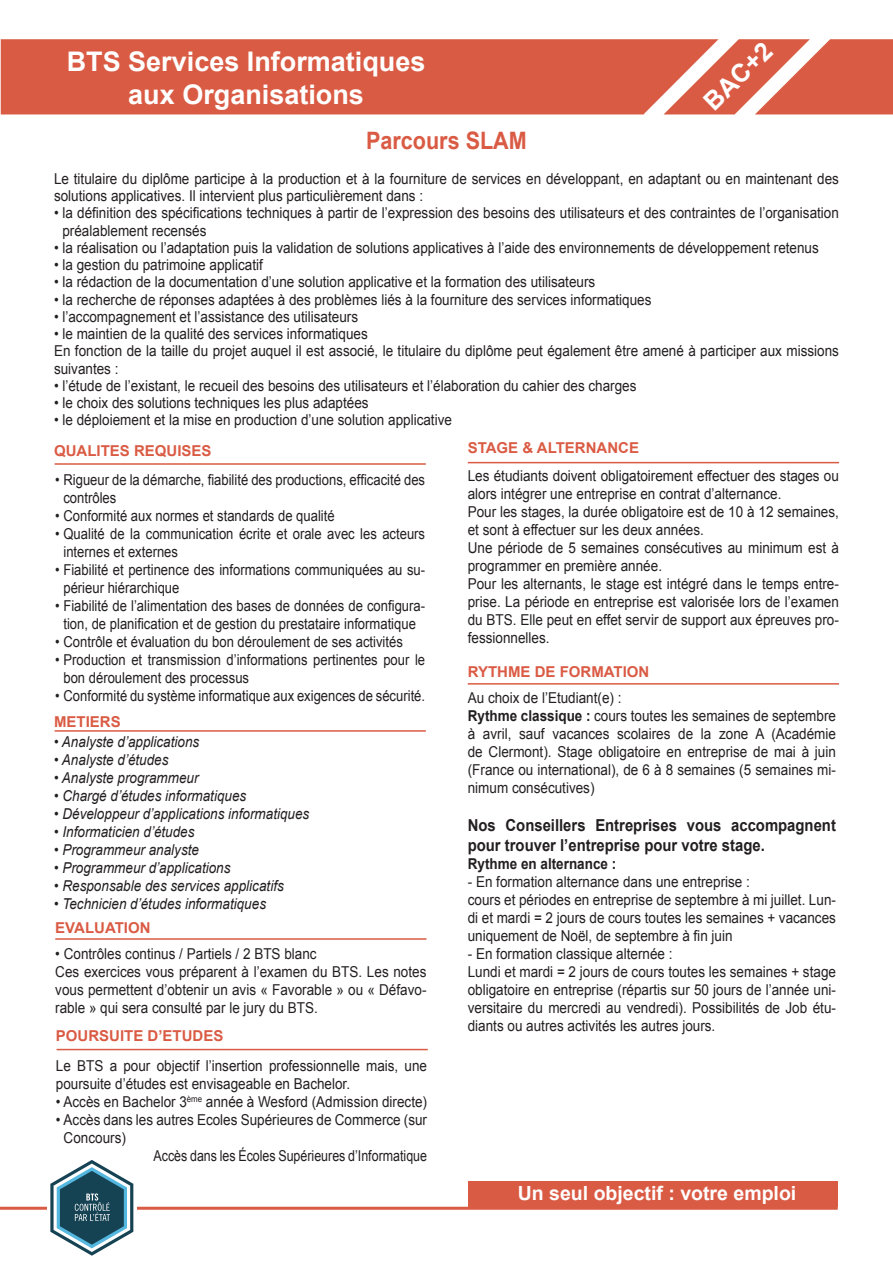
<style>
.page{position:relative;width:893px;height:1263px;background:#fff}
.page>*{position:absolute;margin:0;border:0;box-sizing:border-box;transform-origin:0 0}
.t1{font:700 27px/32.4px "Arial";color:#fff;text-align:center}
.t2{font:700 25.5px "Arial";color:#fff}
.t3{font:700 24px "Arial";color:#da5b44;scale:.9 1}
.t4{font:700 19.5px "Arial";color:#fff}
.t5{font:700 16.5px/19.8px "Arial";color:#231f20;scale:.9 1}
.t6{font:15px/18px "Arial";color:#231f20;scale:.9 1}
.t7{font:15px/18px "Arial";color:#231f20;scale:.87 1}
.t8{font:italic 15px "Arial";color:#231f20;scale:.9 1}
.t9{font:700 15px "Arial";color:#da5b44}
.t10{font:15px "Arial";color:#231f20;scale:.83 1}
.t11{font:700 15px "Arial";color:#231f20;scale:.9 1}
.s1{font-weight:700}
</style>
<div class="page">
<div style="left:468px;top:1181px;width:370px;height:26px;background:#da5b44"></div>
<hr style="left:55px;top:730px;width:371px;height:2px;background:#da5b44">
<hr style="left:55px;top:463px;width:371px;height:2px;background:#da5b44">
<hr style="left:0;top:1207px;width:838px;height:3px;background:#da5b44">
<hr style="left:57px;top:1049px;width:371px;height:1px;background:#da5b44">
<hr style="left:468px;top:462px;width:371px;height:1px;background:#da5b44">
<div style="left:47px;top:1160px;width:90px;height:96px;background:#fff"></div>
<svg style="left:50px;top:1160px;width:83px;height:96px"></svg>
<hr style="left:55px;top:938px;width:371px;height:2px;background:#da5b44">
<div style="left:1px;top:39px;width:892px;height:75px;background:#da5b44"></div>
<hr style="left:468px;top:683px;width:371px;height:2px;background:#da5b44">
<p class="t1" style="left:67px;top:47px;width:360px">BTS Services Informatiques aux Organisations</p>
<p class="t2" style="left:696px;top:93px;width:86px;rotate:-44deg">BAC+2</p>
<p class="t3" style="left:366px;top:125px;width:180px">Parcours SLAM</p>
<p class="t6" style="left:54px;top:170px;width:874px;line-height:17.2px">Le titulaire du diplôme participe à la production et à la fourniture de services en développant, en adaptant ou en maintenant des solutions applicatives. Il intervient plus particulièrement dans :</p>
<p class="t6" style="left:62px;top:205px;width:864px;line-height:17.2px;text-indent:-8px">• la définition des spécifications techniques à partir de l’expression des besoins des utilisateurs et des contraintes de l’organisation préalablement recensés</p>
<p class="t6" style="left:54px;top:239px;width:851px">• la réalisation ou l’adaptation puis la validation de solutions applicatives à l’aide des environnements de développement retenus</p>
<p class="t6" style="left:54px;top:256px;width:234px">• la gestion du patrimoine applicatif</p>
<p class="t6" style="left:54px;top:273px;width:603px">• la rédaction de la documentation d’une solution applicative et la formation des utilisateurs</p>
<p class="t6" style="left:54px;top:290px;width:665px">• la recherche de réponses adaptées à des problèmes liés à la fourniture des services informatiques</p>
<p class="t6" style="left:54px;top:308px;width:339px">• l’accompagnement et l’assistance des utilisateurs</p>
<p class="t6" style="left:54px;top:325px;width:350px">• le maintien de la qualité des services informatiques</p>
<p class="t6" style="left:54px;top:343px;width:874px;line-height:17.2px">En fonction de la taille du projet auquel il est associé, le titulaire du diplôme peut également être amené à participer aux missions suivantes :</p>
<p class="t6" style="left:54px;top:377px;width:649px">• l’étude de l’existant, le recueil des besoins des utilisateurs et l’élaboration du cahier des charges</p>
<p class="t6" style="left:54px;top:394px;width:351px">• le choix des solutions techniques les plus adaptées</p>
<p class="t6" style="left:54px;top:411px;width:444px">• le déploiement et la mise en production d’une solution applicative</p>
<p class="t9" style="left:54px;top:441px;width:159px">QUALITES REQUISES</p>
<p class="t7" style="left:63px;top:471px;width:417px;text-indent:-8px">• Rigueur de la démarche, fiabilité des productions, efficacité des contrôles</p>
<p class="t7" style="left:55px;top:507px;width:323px">• Conformité aux normes et standards de qualité</p>
<p class="t7" style="left:63px;top:525px;width:417px;text-indent:-8px">• Qualité de la communication écrite et orale avec les acteurs internes et externes</p>
<p class="t7" style="left:63px;top:561px;width:417px;text-indent:-8px">• Fiabilité et pertinence des informations communiquées au su&shy;périeur hiérarchique</p>
<p class="t7" style="left:55px;top:597px;width:427px;text-align:center">• Fiabilité de l’alimentation des bases de données de configura&shy;tion, de planification et de gestion du prestataire informatique</p>
<p class="t7" style="left:55px;top:633px;width:401px">• Contrôle et évaluation du bon déroulement de ses activités</p>
<p class="t7" style="left:63px;top:651px;width:417px;text-indent:-8px">• Production et transmission d’informations pertinentes pour le bon déroulement des processus</p>
<p class="t7" style="left:55px;top:687px;width:427px">• Conformité du système informatique aux exigences de sécurité.</p>
<p class="t9" style="left:54px;top:712px;width:68px">METIERS</p>
<p class="t8" style="left:54px;top:732px;width:163px">• Analyste d’applications</p>
<p class="t8" style="left:54px;top:750px;width:129px">• Analyste d’études</p>
<p class="t8" style="left:54px;top:768px;width:162px">• Analyste programmeur</p>
<p class="t8" style="left:54px;top:786px;width:215px">• Chargé d’études informatiques</p>
<p class="t8" style="left:54px;top:804px;width:285px">• Développeur d’applications informatiques</p>
<p class="t8" style="left:54px;top:822px;width:158px">• Informaticien d’études</p>
<p class="t8" style="left:54px;top:840px;width:163px">• Programmeur analyste</p>
<p class="t8" style="left:54px;top:858px;width:198px">• Programmeur d’applications</p>
<p class="t8" style="left:54px;top:876px;width:257px">• Responsable des services applicatifs</p>
<p class="t8" style="left:54px;top:894px;width:237px">• Technicien d’études informatiques</p>
<p class="t9" style="left:55px;top:917px;width:97px">EVALUATION</p>
<p class="t6" style="left:55px;top:945px;width:292px">• Contrôles continus / Partiels / 2 BTS blanc</p>
<p class="t6" style="left:55px;top:963px;width:414px;text-align:justify">Ces exercices vous préparent à l’examen du BTS. Les notes vous permettent d’obtenir un avis « Favorable » ou « Défavo&shy;rable » qui sera consulté par le jury du BTS.</p>
<p class="t9" style="left:56px;top:1026px;width:169px">POURSUITE D’ETUDES</p>
<p class="t6" style="left:56px;top:1057px;width:414px">Le BTS a pour objectif l’insertion professionnelle mais, une poursuite d’études est envisageable en Bachelor.</p>
<p class="t6" style="left:56px;top:1093px;width:414px">• Accès en Bachelor 3<sup>ème</sup> année à Wesford (Admission directe)</p>
<p class="t6" style="left:64px;top:1111px;width:405px;text-indent:-8px">• Accès dans les autres Ecoles Supérieures de Commerce (sur<br>Concours)</p>
<p class="t10" style="left:154px;top:1146px;width:331px">Accès dans les Écoles Supérieures d’Informatique</p>
<p class="t9" style="left:468px;top:438px;width:173px">STAGE &amp; ALTERNANCE</p>
<p class="t6" style="left:468px;top:467px;width:414px">Les étudiants doivent obligatoirement effectuer des stages ou alors intégrer une entreprise en contrat d’alternance.</p>
<p class="t6" style="left:468px;top:503px;width:414px">Pour les stages, la durée obligatoire est de 10 à 12 semaines, et sont à effectuer sur les deux années.</p>
<p class="t6" style="left:468px;top:539px;width:414px">Une période de 5 semaines consécutives au minimum est à programmer en première année.</p>
<p class="t6" style="left:468px;top:575px;width:414px;text-align:justify">Pour les alternants, le stage est intégré dans le temps entre&shy;prise. La période en entreprise est valorisée lors de l’examen du BTS. Elle peut en effet servir de support aux épreuves pro&shy;fessionnelles.</p>
<p class="t9" style="left:468px;top:662px;width:183px">RYTHME DE FORMATION</p>
<p class="t6" style="left:468px;top:689px;width:172px">Au choix de l’Etudiant(e) :</p>
<p class="t6" style="left:468px;top:707px;width:411px;text-align:justify"><span class="s1">Rythme classique :</span> cours toutes les semaines de septembre à avril, sauf vacances scolaires de la zone A (Académie de Clermont). Stage obligatoire en entreprise de mai à juin (France ou international), de 6 à 8 semaines (5 semaines mi&shy;nimum consécutives)</p>
<p class="t5" style="left:468px;top:816px;width:411px">Nos Conseillers Entreprises vous accompagnent pour trouver l’entreprise pour votre stage.</p>
<p class="t11" style="left:468px;top:854px;width:167px">Rythme en alternance :</p>
<p class="t6" style="left:468px;top:873px;width:315px">- En formation alternance dans une entreprise :</p>
<p class="t6" style="left:468px;top:891px;width:411px;text-align:justify">cours et périodes en entreprise de septembre à mi juillet. Lun&shy;di et mardi = 2 jours de cours toutes les semaines + vacances uniquement de Noël, de septembre à fin juin</p>
<p class="t6" style="left:468px;top:945px;width:229px">- En formation classique alternée :</p>
<p class="t6" style="left:468px;top:963px;width:411px;text-align:justify">Lundi et mardi = 2 jours de cours toutes les semaines + stage obligatoire en entreprise (répartis sur 50 jours de l’année uni&shy;versitaire du mercredi au vendredi). Possibilités de Job étu&shy;diants ou autres activités les autres jours.</p>
<p class="t4" style="left:518px;top:1180px;width:280px">Un seul objectif : votre emploi</p>
</div>
